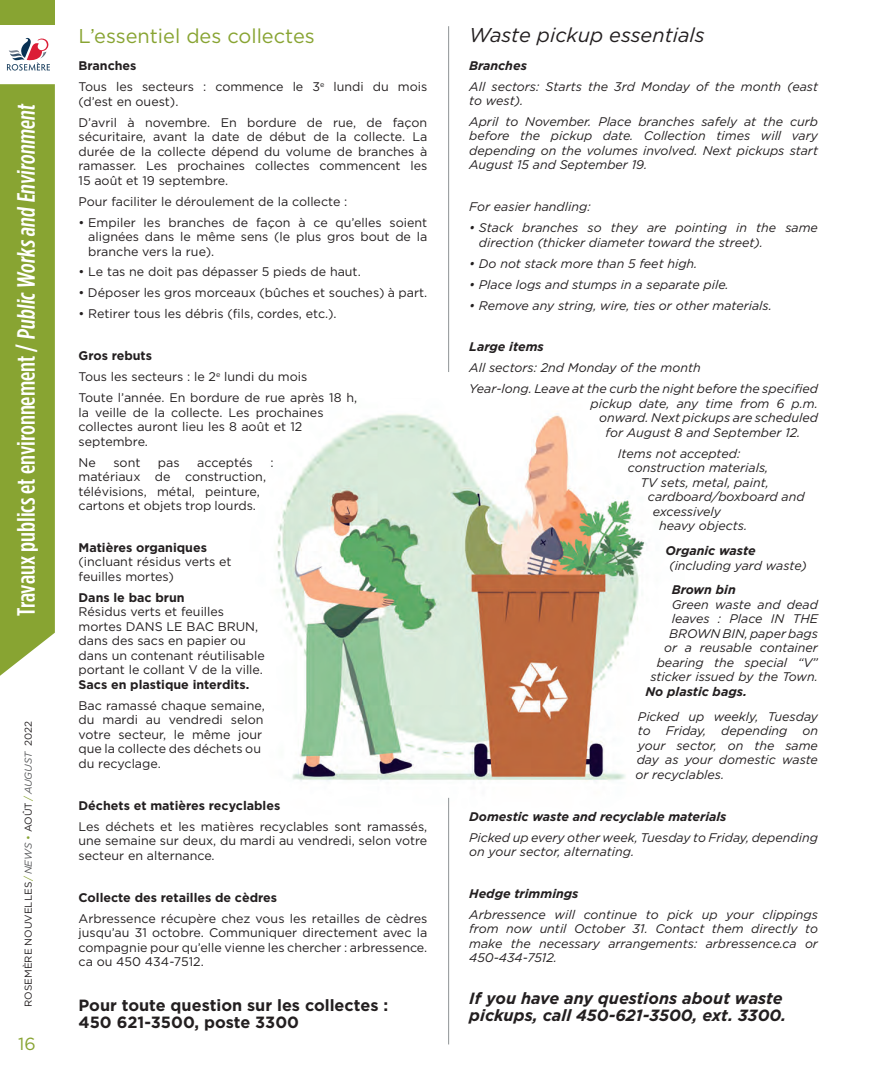
<style>
.page{position:relative;width:876px;height:1078px;background:#fff}
.page>*{position:absolute;margin:0;border:0;box-sizing:border-box;transform-origin:0 0}
.t1{font:500 25px "Gotham Condensed";color:#fff;scale:1.05 1}
.t2{font:20px "Gotham";color:#88a432}
.t3{font:italic 20px "Gotham";color:#231f20}
.t4{font:17.5px "Gotham";color:#88a432}
.t5{font:italic 700 16.25px/17.5px "Gotham";color:#231f20}
.t6{font:700 16.25px/17.5px "Gotham";color:#231f20}
.t7{font:12.5px/14.5px "Gotham";color:#231f20}
.t8{font:italic 12.5px/14.5px "Gotham";color:#231f20}
.t9{font:700 12.5px "Gotham";color:#231f20}
.t10{font:italic 700 12.5px "Gotham";color:#231f20}
.t11{font:10px "Gotham";color:#231f20}
.s1{color:#88a432}
.s2{font-style:italic;color:#57585a}
.s3{font-weight:700}
</style>
<div class="page">
<div style="left:0;top:84px;width:55px;height:592px;background:#88a432"></div>
<div style="left:19px;top:672px;width:17px;height:334px;background:#fff"></div>
<div style="left:0;top:0;width:54px;height:25px;background:#88a432"></div>
<svg style="left:7px;top:38px;width:43px;height:33px"></svg>
<img style="left:277px;top:413px;width:370px;height:413px">
<hr style="left:448px;top:26px;width:1px;height:346px;background:#8f9395">
<hr style="left:448px;top:798px;width:1px;height:246px;background:#8f9395">
<h1 class="t1" style="left:12px;top:616px;width:491px;rotate:-90deg">Travaux publics et environnement / Public Works and Environment</h1>
<p class="t11" style="left:23px;top:1006px;width:287px;rotate:-90deg">ROSEMÈRE NOUVELLES<span class="s1">/</span> <span class="s2">NEWS</span> <span class="s1">•</span> AOÛT<span class="s1">/</span><span class="s2">AUGUST</span> 2022</p>
<h3 class="t4" style="left:18px;top:1033px;width:19px">16</h3>
<h2 class="t2" style="left:79px;top:25px;width:238px">L’essentiel des collectes</h2>
<p class="t7" style="left:79px;top:55px;width:350px;line-height:20.9px"><span class="s3">Branches<br></span>Tous les secteurs : commence le 3<sup>e</sup> lundi du mois</p>
<p class="t7" style="left:79px;top:91px;width:350px;line-height:20.9px">(d’est en ouest).<br>D’avril à novembre. En bordure de rue, de façon</p>
<p class="t7" style="left:79px;top:129px;width:350px;text-align:justify">sécuritaire, avant la date de début de la collecte. La durée de la collecte dépend du volume de branches à ramasser. Les prochaines collectes commencent les 15 août et 19 septembre.</p>
<p class="t7" style="left:79px;top:194px;width:270px">Pour faciliter le déroulement de la collecte :</p>
<p class="t7" style="left:88px;top:215px;width:341px;text-align:justify;text-indent:-10px">• Empiler les branches de façon à ce qu’elles soient alignées dans le même sens (le plus gros bout de la branche vers la rue).</p>
<p class="t7" style="left:79px;top:264px;width:284px">• Le tas ne doit pas dépasser 5 pieds de haut.</p>
<p class="t7" style="left:79px;top:285px;width:350px">• Déposer les gros morceaux (bûches et souches) à part.</p>
<p class="t7" style="left:79px;top:306px;width:260px">• Retirer tous les débris (fils, cordes, etc.).</p>
<p class="t7" style="left:79px;top:345px;width:280px;line-height:20.9px"><span class="s3">Gros rebuts<br></span>Tous les secteurs : le 2<sup>e</sup> lundi du mois<br>Toute l’année. En bordure de rue après 18 h,</p>
<p class="t7" style="left:79px;top:405px;width:246px">la veille de la collecte. Les prochaines collectes auront lieu les 8 août et 12 septembre.</p>
<p class="t7" style="left:79px;top:455px;width:19px">Ne</p>
<p class="t7" style="left:113px;top:455px;width:29px">sont</p>
<p class="t7" style="left:158px;top:455px;width:23px">pas</p>
<p class="t7" style="left:197px;top:455px;width:57px">acceptés</p>
<p class="t7" style="left:270px;top:455px;width:5px">:</p>
<p class="t7" style="left:79px;top:469px;width:189px">matériaux de construction, télévisions, métal, peinture, cartons et objets trop lourds.</p>
<p class="t9" style="left:79px;top:540px;width:130px">Matières organiques</p>
<p class="t7" style="left:79px;top:554px;width:155px">(incluant résidus verts et feuilles mortes)</p>
<p class="t9" style="left:79px;top:590px;width:108px">Dans le bac brun</p>
<p class="t7" style="left:79px;top:604px;width:188px">Résidus verts et feuilles mortes DANS LE BAC BRUN, dans des sacs en papier ou dans un contenant réutilisable portant le collant V de la ville.</p>
<p class="t9" style="left:79px;top:677px;width:172px">Sacs en plastique interdits.</p>
<p class="t7" style="left:79px;top:698px;width:188px">Bac ramassé chaque semaine, du mardi au vendredi selon votre secteur, le même jour que la collecte des déchets ou du recyclage.</p>
<p class="t9" style="left:79px;top:798px;width:203px">Déchets et matières recyclables</p>
<p class="t7" style="left:79px;top:819px;width:350px;text-align:justify">Les déchets et les matières recyclables sont ramassés, une semaine sur deux, du mardi au vendredi, selon votre secteur en alternance.</p>
<p class="t9" style="left:79px;top:890px;width:200px">Collecte des retailles de cèdres</p>
<p class="t7" style="left:79px;top:910px;width:350px;text-align:justify">Arbressence récupère chez vous les retailles de cèdres jusqu’au 31 octobre. Communiquer directement avec la compagnie pour qu’elle vienne les chercher : arbressence. ca ou 450 434-7512.</p>
<h3 class="t6" style="left:79px;top:996px;width:311px">Pour toute question sur les collectes :<br>450 621-3500, poste 3300</h3>
<h2 class="t3" style="left:469px;top:24px;width:237px">Waste pickup essentials</h2>
<p class="t10" style="left:469px;top:58px;width:59px">Branches</p>
<p class="t8" style="left:469px;top:79px;width:350px">All sectors: Starts the 3rd Monday of the month (east to west).</p>
<p class="t8" style="left:469px;top:114px;width:350px;text-align:justify">April to November. Place branches safely at the curb before the pickup date. Collection times will vary depending on the volumes involved. Next pickups start August 15 and September 19.</p>
<p class="t8" style="left:469px;top:200px;width:123px">For easier handling:</p>
<p class="t8" style="left:479px;top:221px;width:341px;text-indent:-10px">• Stack branches so they are pointing in the same direction (thicker diameter toward the street).</p>
<p class="t8" style="left:469px;top:256px;width:230px">• Do not stack more than 5 feet high.</p>
<p class="t8" style="left:469px;top:277px;width:261px">• Place logs and stumps in a separate pile.</p>
<p class="t8" style="left:469px;top:298px;width:304px">• Remove any string, wire, ties or other materials.</p>
<p class="t10" style="left:469px;top:340px;width:76px">Large items</p>
<p class="t8" style="left:469px;top:357px;width:350px;line-height:20.9px">All sectors: 2nd Monday of the month<br>Year-long. Leave at the curb the night before the specified</p>
<p class="t8" style="left:590px;top:396px;width:229px">pickup date, any time from 6 p.m.</p>
<p class="t8" style="left:599px;top:410px;width:220px">onward. Next pickups are scheduled</p>
<p class="t8" style="left:605px;top:425px;width:196px">for August 8 and September 12.</p>
<p class="t8" style="left:618px;top:446px;width:124px">Items not accepted:</p>
<p class="t8" style="left:628px;top:460px;width:142px">construction materials,</p>
<p class="t8" style="left:640px;top:475px;width:130px">TV sets, metal, paint,</p>
<p class="t8" style="left:648px;top:489px;width:158px">cardboard/boxboard and</p>
<p class="t8" style="left:653px;top:504px;width:70px">excessively</p>
<p class="t8" style="left:659px;top:518px;width:89px">heavy objects.</p>
<p class="t10" style="left:665px;top:543px;width:92px">Organic waste</p>
<p class="t8" style="left:669px;top:558px;width:139px">(including yard waste)</p>
<p class="t10" style="left:672px;top:583px;width:65px">Brown bin</p>
<p class="t8" style="left:650px;top:597px;width:169px;text-align:right">Green waste and dead leaves : Place IN THE<br>BROWN BIN, paper bags<br>or a reusable container bearing the special “V” sticker issued by the Town.</p>
<p class="t10" style="left:645px;top:684px;width:103px">No plastic bags.</p>
<p class="t8" style="left:635px;top:709px;width:184px;text-align:justify">Picked up weekly, Tuesday to Friday, depending on your sector, on the same day as your domestic waste or recyclables.</p>
<p class="t10" style="left:469px;top:809px;width:259px">Domestic waste and recyclable materials</p>
<p class="t8" style="left:469px;top:830px;width:350px">Picked up every other week, Tuesday to Friday, depending on your sector, alternating.</p>
<p class="t10" style="left:469px;top:886px;width:111px">Hedge trimmings</p>
<p class="t8" style="left:469px;top:907px;width:350px;text-align:justify">Arbressence will continue to pick up your clippings from now until October 31. Contact them directly to make the necessary arrangements: arbressence.ca or 450-434-7512.</p>
<h3 class="t5" style="left:469px;top:988px;width:319px">If you have any questions about waste pickups, call 450-621-3500, ext. 3300.</h3>
</div>
